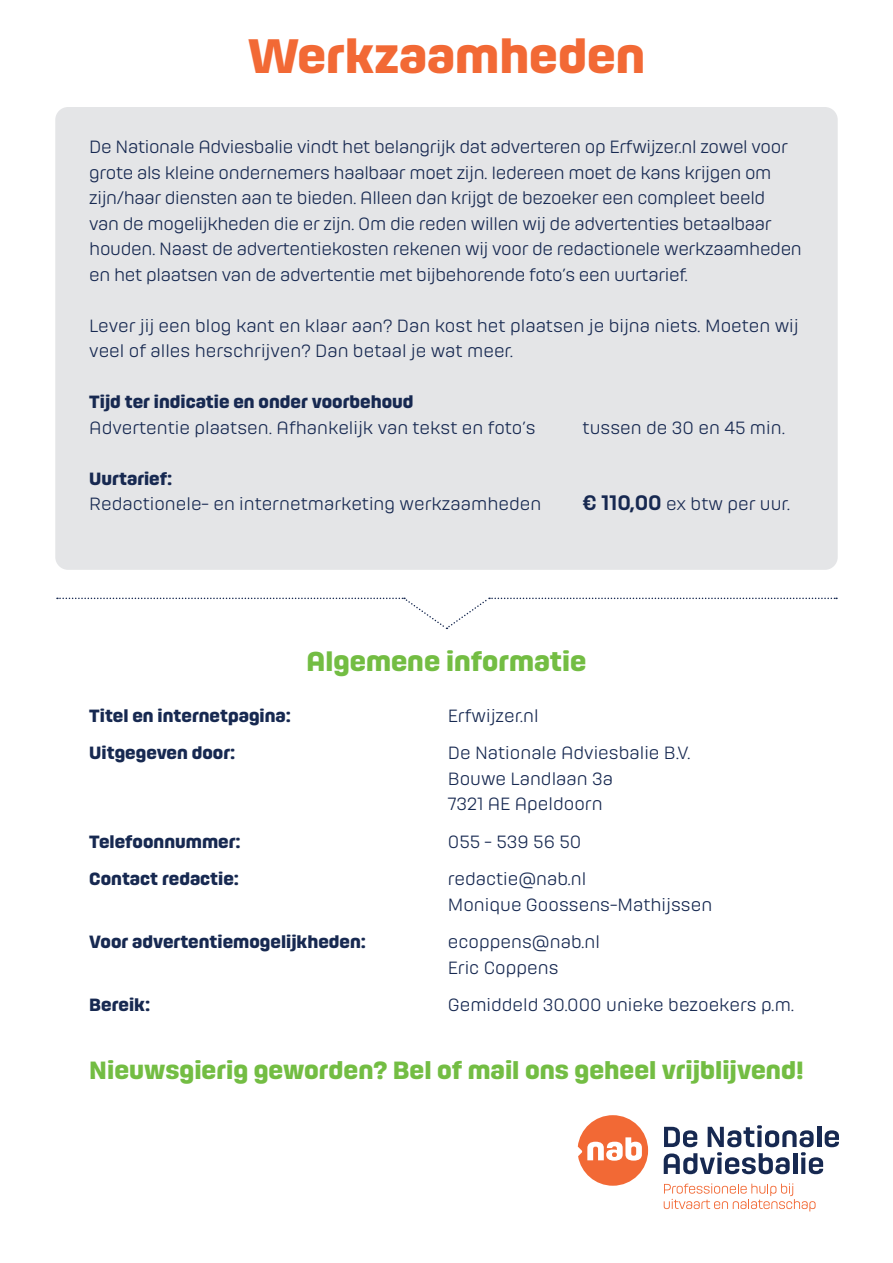
<style>
.page{position:relative;width:893px;height:1263px;background:#fff}
.page>*{position:absolute;margin:0;border:0;box-sizing:border-box;transform-origin:0 0}
.t1{font:700 45px "Hong Kong";color:#f26935}
.t2{font:700 25.5px "Hong Kong";color:#73bd43}
.t3{font:700 23.25px "Hong Kong";color:#73bd43}
.t4{font:300 16.5px/25.5px "Hong Kong";color:#172951}
.t5{font:300 16.5px/25.5px "Hong Kong";letter-spacing:-.02em;color:#172951}
.t6{font:700 16.5px "Hong Kong";color:#172951}
.s1{font-weight:500;font-size:19.5px}
</style>
<div class="page">
<svg style="left:57px;top:597px;width:780px;height:32px"></svg>
<div style="left:55px;top:107px;width:783px;height:463px;background:#e4e5e7;border-radius:13px"></div>
<svg style="left:664px;top:1125px;width:175px;height:49px"></svg>
<svg style="left:578px;top:1115px;width:70px;height:71px"></svg>
<svg style="left:664px;top:1183px;width:151px;height:28px"></svg>
<h1 class="t1" style="left:248px;top:25px;width:399px">Werkzaamheden</h1>
<p class="t5" style="left:89px;top:133px;width:714px">De Nationale Adviesbalie vindt het belangrijk dat adverteren op Erfwijzer.nl zowel voor grote als kleine ondernemers haalbaar moet zijn. Iedereen moet de kans krijgen om zijn/haar diensten aan te bieden. Alleen dan krijgt de bezoeker een compleet beeld<br>van de mogelijkheden die er zijn. Om die reden willen wij de advertenties betaalbaar houden. Naast de advertentiekosten rekenen wij voor de redactionele werkzaamheden en het plaatsen van de advertentie met bijbehorende foto’s een uurtarief.</p>
<p class="t4" style="left:89px;top:312px;width:711px">Lever jij een blog kant en klaar aan? Dan kost het plaatsen je bijna niets. Moeten wij veel of alles herschrijven? Dan betaal je wat meer.</p>
<p class="t6" style="left:89px;top:390px;width:326px">Tijd ter indicatie en onder voorbehoud</p>
<p class="t4" style="left:89px;top:414px;width:448px">Advertentie plaatsen. Afhankelijk van tekst en foto’s</p>
<p class="t4" style="left:583px;top:414px;width:204px">tussen de 30 en 45 min.</p>
<p class="t6" style="left:89px;top:467px;width:84px">Uurtarief:</p>
<p class="t4" style="left:89px;top:490px;width:453px">Redactionele- en internetmarketing werkzaamheden</p>
<p class="t4" style="left:583px;top:490px;width:209px"><span class="s1">€ 110,00</span> ex btw per uur.</p>
<h2 class="t2" style="left:306px;top:643px;width:281px">Algemene informatie</h2>
<p class="t6" style="left:89px;top:704px;width:203px">Titel en internetpagina:</p>
<p class="t4" style="left:448px;top:702px;width:92px">Erfwijzer.nl</p>
<p class="t6" style="left:89px;top:741px;width:147px">Uitgegeven door:</p>
<p class="t4" style="left:448px;top:739px;width:244px">De Nationale Adviesbalie B.V.<br>Bouwe Landlaan 3a<br>7321 AE Apeldoorn</p>
<p class="t6" style="left:89px;top:830px;width:153px">Telefoonnummer:</p>
<p class="t4" style="left:448px;top:828px;width:135px">055 - 539 56 50</p>
<p class="t6" style="left:89px;top:867px;width:151px">Contact redactie:</p>
<p class="t4" style="left:448px;top:865px;width:266px">redactie@nab.nl<br>Monique Goossens-Mathijssen</p>
<p class="t6" style="left:89px;top:930px;width:278px">Voor advertentiemogelijkheden:</p>
<p class="t4" style="left:448px;top:928px;width:154px">ecoppens@nab.nl<br>Eric Coppens</p>
<p class="t6" style="left:89px;top:993px;width:62px">Bereik:</p>
<p class="t4" style="left:448px;top:991px;width:348px">Gemiddeld 30.000 unieke bezoekers p.m.</p>
<h3 class="t3" style="left:89px;top:1054px;width:716px">Nieuwsgierig geworden? Bel of mail ons geheel vrijblijvend!</h3>
</div>
